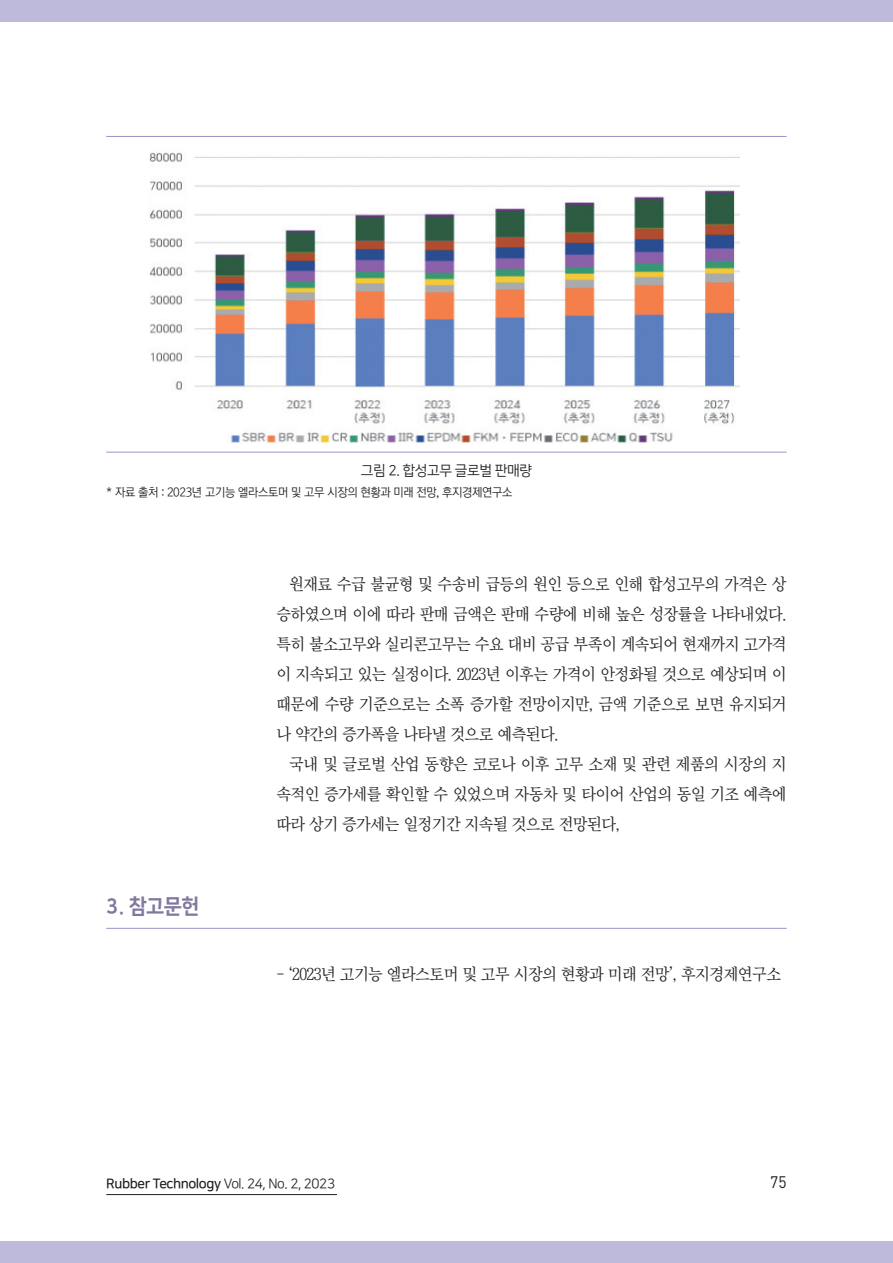
<style>
.page{position:relative;width:893px;height:1263px;background:#fff}
.page>*{position:absolute;margin:0;border:0;box-sizing:border-box;transform-origin:0 0}
._1_중타이틀{font:21px "Nanum Square EB";color:#82789e;scale:.95 1}
.t1{font:16.5px/30px "Chosun Sm";letter-spacing:-.03em;color:#231f20;text-align:justify}
.t2{font:16.5px "DIN Pro";color:#231f20;scale:.95 1}
._4_표그림제목{font:14.25px "Nanum Square R";letter-spacing:-.03em;color:#231f20}
.t3{font:13.5px "Nanum Square B";letter-spacing:-.03em;color:#231f20}
._7_각주{font:12px "Korean GD12 R";letter-spacing:-.03em;color:#231f20}
.s1{font-family:"Nanum Square R"}
</style>
<div class="page">
<hr style="left:106px;top:1194px;width:231px;height:1px;background:#231f20">
<div style="left:0;top:0;width:893px;height:21px;background:#bdbadb"></div>
<div style="left:0;top:1242px;width:893px;height:21px;background:#bdbadb"></div>
<hr style="left:106px;top:928px;width:681px;height:1px;background:#9a94c8">
<img style="left:150px;top:152px;width:589px;height:291px">
<hr style="left:106px;top:136px;width:681px;height:1px;background:#9a94c8">
<hr style="left:106px;top:452px;width:681px;height:1px;background:#9a94c8">
<p class="_4_표그림제목" style="left:361px;top:463px;width:173px">그림 2. 합성고무 글로벌 판매량</p>
<p class="_7_각주" style="left:106px;top:486px;width:408px">* 자료 출처 : 2023년 고기능 엘라스토머 및 고무 시장의 현황과 미래 전망, 후지경제연구소</p>
<p class="_1_중타이틀" style="left:106px;top:895px;width:100px">3. 참고문헌</p>
<p class="t1" style="left:276px;top:569px;width:512px;text-indent:13px">원재료 수급 불균형 및 수송비 급등의 원인 등으로 인해 합성고무의 가격은 상 승하였으며 이에 따라 판매 금액은 판매 수량에 비해 높은 성장률을 나타내었다. 특히 불소고무와 실리콘고무는 수요 대비 공급 부족이 계속되어 현재까지 고가격 이 지속되고 있는 실정이다. 2023년 이후는 가격이 안정화될 것으로 예상되며 이 때문에 수량 기준으로는 소폭 증가할 전망이지만, 금액 기준으로 보면 유지되거 나 약간의 증가폭을 나타낼 것으로 예측된다.</p>
<p class="t1" style="left:276px;top:749px;width:512px;text-indent:13px">국내 및 글로벌 산업 동향은 코로나 이후 고무 소재 및 관련 제품의 시장의 지 속적인 증가세를 확인할 수 있었으며 자동차 및 타이어 산업의 동일 기조 예측에 따라 상기 증가세는 일정기간 지속될 것으로 전망된다,</p>
<p class="t1" style="left:276px;top:959px;width:506px">- ‘2023년 고기능 엘라스토머 및 고무 시장의 현황과 미래 전망’, 후지경제연구소</p>
<p class="t3" style="left:106px;top:1177px;width:230px">Rubber Technology <span class="s1">Vol. 24, No. 2, 2023</span></p>
<p class="t2" style="left:770px;top:1171px;width:19px">75</p>
</div>
